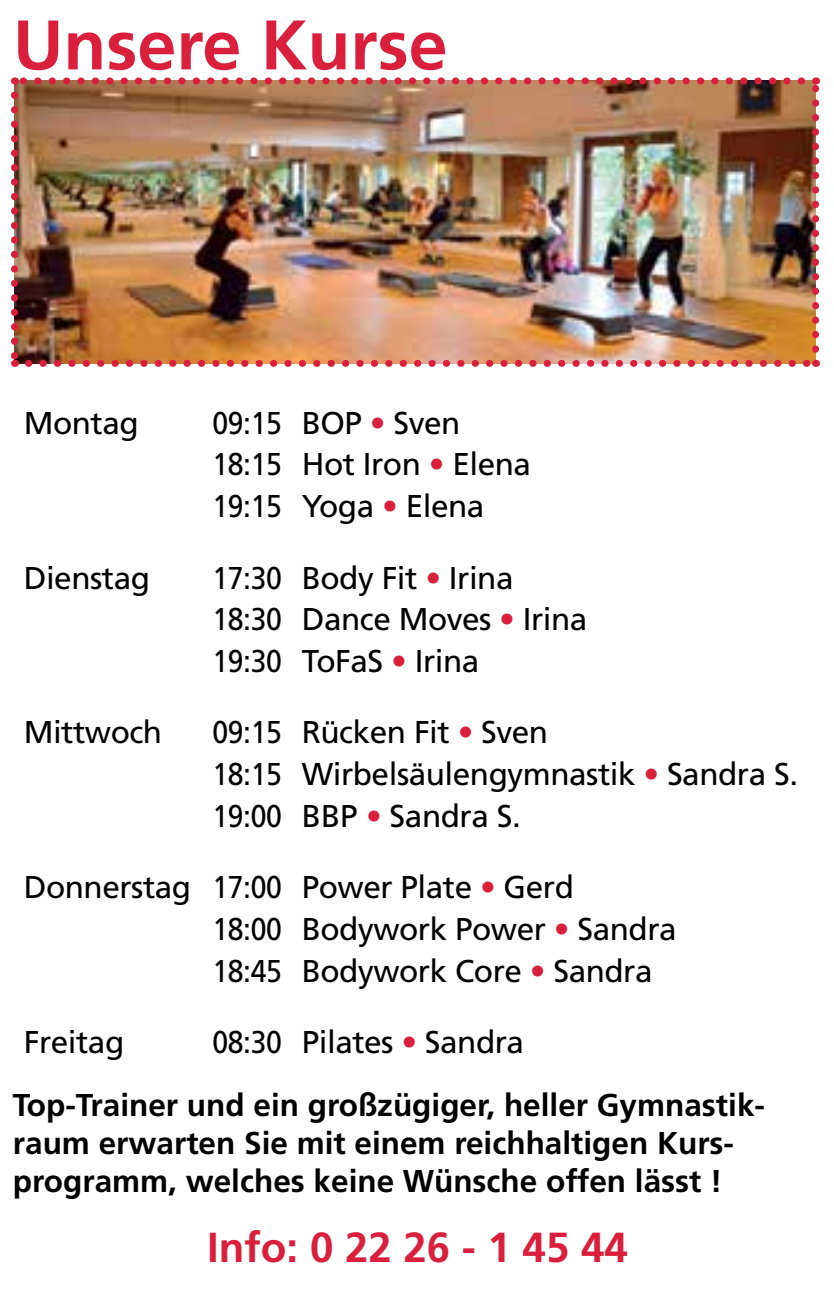
<style>
.page{position:relative;width:834px;height:1290px;background:#fff}
.page>*{position:absolute;margin:0;border:0;box-sizing:border-box;transform-origin:0 0}
.t1{font:700 70px "Frutiger LT Std";color:#da1f3d}
.t2{font:700 42px "Frutiger LT Std";color:#da1f3d}
.t3{font:31.5px/41.6px "Frutiger LT Std";letter-spacing:-.015em;color:#000;scale:.9 1}
.t4{font:700 31.5px/63.4px "Frutiger LT Std";color:#000}
.t5{font:31.5px/41.6px "Frutiger LT Std";letter-spacing:-.015em;color:#000}
.s1{color:#da1f3d}
.s2{font-weight:400}
.s3{font-weight:400;color:#da1f3d}
</style>
<div class="page">
<img style="left:14px;top:81px;width:801px;height:282px">
<svg style="left:29px;top:360px;width:779px;height:7px"></svg>
<svg style="left:21px;top:77px;width:780px;height:7px"></svg>
<svg style="left:11px;top:95px;width:7px;height:272px"></svg>
<svg style="left:812px;top:77px;width:7px;height:272px"></svg>
<h1 class="t1" style="left:13px;top:4px;width:436px">Unsere Kurse</h1>
<p class="t5" style="left:24px;top:402px;width:116px">Montag</p>
<p class="t3" style="left:212px;top:402px;width:355px">09:15 BOP <span class="s1">•</span> Sven<br>18:15 Hot Iron <span class="s1">•</span> Elena<br>19:15 Yoga <span class="s1">•</span> Elena</p>
<p class="t5" style="left:24px;top:557px;width:128px">Dienstag</p>
<p class="t3" style="left:212px;top:557px;width:418px">17:30 Body Fit <span class="s1">•</span> Irina<br>18:30 Dance Moves <span class="s1">•</span> Irina<br>19:30 ToFaS <span class="s1">•</span> Irina</p>
<p class="t5" style="left:24px;top:712px;width:140px">Mittwoch</p>
<p class="t3" style="left:212px;top:712px;width:652px">09:15 Rücken Fit <span class="s1">•</span> Sven<br>18:15 Wirbelsäulengymnastik <span class="s1">•</span> Sandra S.<br>19:00 BBP <span class="s1">•</span> Sandra S.</p>
<p class="t5" style="left:212px;top:866px;width:465px;text-indent:-189px">Donnerstag 17:00 Power Plate <span class="s1">•</span> Gerd<br>18:00 Bodywork Power <span class="s1">•</span> Sandra<br>18:45 Bodywork Core <span class="s1">•</span> Sandra</p>
<p class="t4" style="left:13px;top:1010px;width:753px;text-indent:200px"><span class="s2">08:30 Pilates</span> <span class="s3">•</span> <span class="s2">Sandra<br></span>Top-Trainer und ein großzügiger, heller Gymnastik-</p>
<p class="t4" style="left:13px;top:1124px;width:720px;line-height:37.8px">raum erwarten Sie mit einem reichhaltigen Kurs&shy;programm, welches keine Wünsche offen lässt !</p>
<h2 class="t2" style="left:207px;top:1223px;width:422px">Info: 0 22 26 - 1 45 44</h2>
<p class="t5" style="left:24px;top:1021px;width:102px">Freitag</p>
</div>
